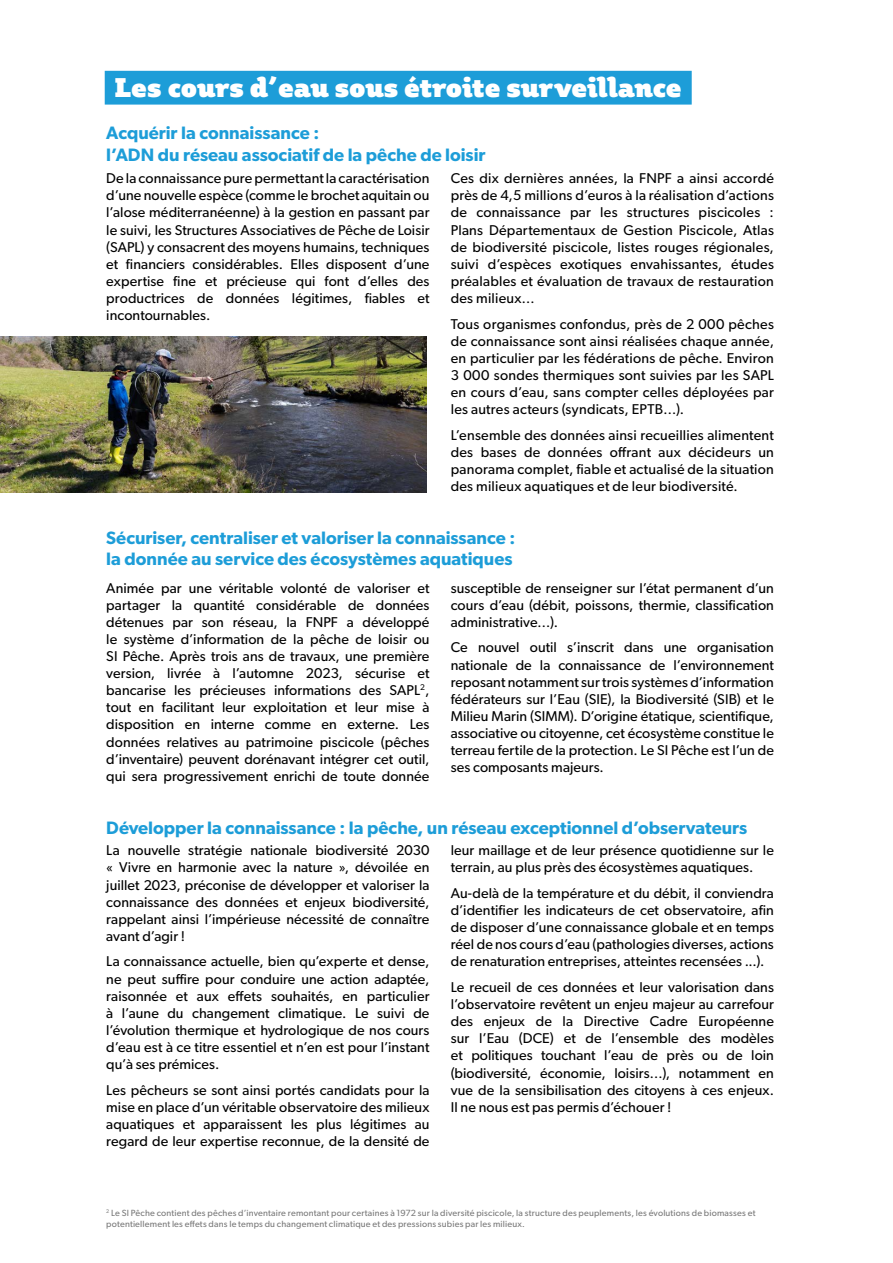
<style>
.page{position:relative;width:893px;height:1263px;background:#fff}
.page>*{position:absolute;margin:0;border:0;box-sizing:border-box;transform-origin:0 0}
.t1{font:26.7px "Plume Ad";color:#fff}
.t2{font:600 18px/21.6px "Gibson";color:#1d9dd8}
.t3{font:14.25px/17.1px "Gibson";letter-spacing:.01em;color:#000;text-align:justify}
.t4{font:9px/10.8px "Gibson";letter-spacing:.02em;color:#797979}
</style>
<div class="page">
<div style="left:105px;top:71px;width:587px;height:34px;background:#1d9dd8"></div>
<img style="left:0;top:336px;width:427px;height:156px">
<h1 class="t1" style="left:115px;top:70px;width:568px">Les cours d’eau sous étroite surveillance</h1>
<p class="t2" style="left:106px;top:122px;width:381px">Acquérir la connaissance :<br>l’ADN du réseau associatif de la pêche de loisir</p>
<p class="t3" style="left:106px;top:170px;width:325px">De la connaissance pure permettant la caractérisation d’une nouvelle espèce (comme le brochet aquitain ou l’alose méditerranéenne) à la gestion en passant par le suivi, les Structures Associatives de Pêche de Loisir (SAPL) y consacrent des moyens humains, techniques et financiers considérables. Elles disposent d’une expertise fine et précieuse qui font d’elles des productrices de données légitimes, fiables et incontournables.</p>
<p class="t3" style="left:451px;top:170px;width:325px">Ces dix dernières années, la FNPF a ainsi accordé près de 4,5 millions d’euros à la réalisation d’actions de connaissance par les structures piscicoles :<br>Plans Départementaux de Gestion Piscicole, Atlas de biodiversité piscicole, listes rouges régionales, suivi d’espèces exotiques envahissantes, études préalables et évaluation de travaux de restauration des milieux…</p>
<p class="t3" style="left:451px;top:315px;width:325px">Tous organismes confondus, près de 2 000 pêches de connaissance sont ainsi réalisées chaque année, en particulier par les fédérations de pêche. Environ 3 000 sondes thermiques sont suivies par les SAPL en cours d’eau, sans compter celles déployées par les autres acteurs (syndicats, EPTB…).</p>
<p class="t3" style="left:451px;top:426px;width:325px">L’ensemble des données ainsi recueillies alimentent des bases de données offrant aux décideurs un panorama complet, fiable et actualisé de la situation des milieux aquatiques et de leur biodiversité.</p>
<p class="t2" style="left:106px;top:526px;width:410px">Sécuriser, centraliser et valoriser la connaissance : la donnée au service des écosystèmes aquatiques</p>
<p class="t3" style="left:106px;top:579px;width:325px">Animée par une véritable volonté de valoriser et partager la quantité considérable de données détenues par son réseau, la FNPF a développé le système d’information de la pêche de loisir ou SI Pêche. Après trois ans de travaux, une première version, livrée à l’automne 2023, sécurise et bancarise les précieuses informations des SAPL<sup>2</sup>, tout en facilitant leur exploitation et leur mise à disposition en interne comme en externe. Les données relatives au patrimoine piscicole (pêches d’inventaire) peuvent dorénavant intégrer cet outil, qui sera progressivement enrichi de toute donnée</p>
<p class="t3" style="left:451px;top:579px;width:325px">susceptible de renseigner sur l’état permanent d’un cours d’eau (débit, poissons, thermie, classification administrative…).</p>
<p class="t3" style="left:451px;top:639px;width:325px">Ce nouvel outil s’inscrit dans une organisation nationale de la connaissance de l’environnement reposant notamment sur trois systèmes d’information fédérateurs sur l’Eau (SIE), la Biodiversité (SIB) et le Milieu Marin (SIMM). D’origine étatique, scientifique, associative ou citoyenne, cet écosystème constitue le terreau fertile de la protection. Le SI Pêche est l’un de ses composants majeurs.</p>
<p class="t2" style="left:106px;top:816px;width:642px">Développer la connaissance : la pêche, un réseau exceptionnel d’observateurs</p>
<p class="t3" style="left:106px;top:842px;width:325px">La nouvelle stratégie nationale biodiversité 2030 « Vivre en harmonie avec la nature », dévoilée en juillet 2023, préconise de développer et valoriser la connaissance des données et enjeux biodiversité, rappelant ainsi l’impérieuse nécessité de connaître avant d’agir !</p>
<p class="t3" style="left:106px;top:953px;width:325px">La connaissance actuelle, bien qu’experte et dense, ne peut suffire pour conduire une action adaptée, raisonnée et aux effets souhaités, en particulier à l’aune du changement climatique. Le suivi de l’évolution thermique et hydrologique de nos cours d’eau est à ce titre essentiel et n’en est pour l’instant qu’à ses prémices.</p>
<p class="t3" style="left:106px;top:1081px;width:325px">Les pêcheurs se sont ainsi portés candidats pour la mise en place d’un véritable observatoire des milieux aquatiques et apparaissent les plus légitimes au regard de leur expertise reconnue, de la densité de</p>
<p class="t3" style="left:451px;top:842px;width:325px">leur maillage et de leur présence quotidienne sur le terrain, au plus près des écosystèmes aquatiques.</p>
<p class="t3" style="left:451px;top:884px;width:325px">Au-delà de la température et du débit, il conviendra d’identifier les indicateurs de cet observatoire, afin de disposer d’une connaissance globale et en temps réel de nos cours d’eau (pathologies diverses, actions de renaturation entreprises, atteintes recensées ...).</p>
<p class="t3" style="left:451px;top:978px;width:325px">Le recueil de ces données et leur valorisation dans l’observatoire revêtent un enjeu majeur au carrefour des enjeux de la Directive Cadre Européenne sur l’Eau (DCE) et de l’ensemble des modèles et politiques touchant l’eau de près ou de loin (biodiversité, économie, loisirs…), notamment en vue de la sensibilisation des citoyens à ces enjeux.<br>Il ne nous est pas permis d’échouer !</p>
<p class="t4" style="left:106px;top:1207px;width:651px"><sup>2</sup> Le SI Pêche contient des pêches d’inventaire remontant pour certaines à 1972 sur la diversité piscicole, la structure des peuplements, les évolutions de biomasses et potentiellement les effets dans le temps du changement climatique et des pressions subies par les milieux.</p>
</div>
